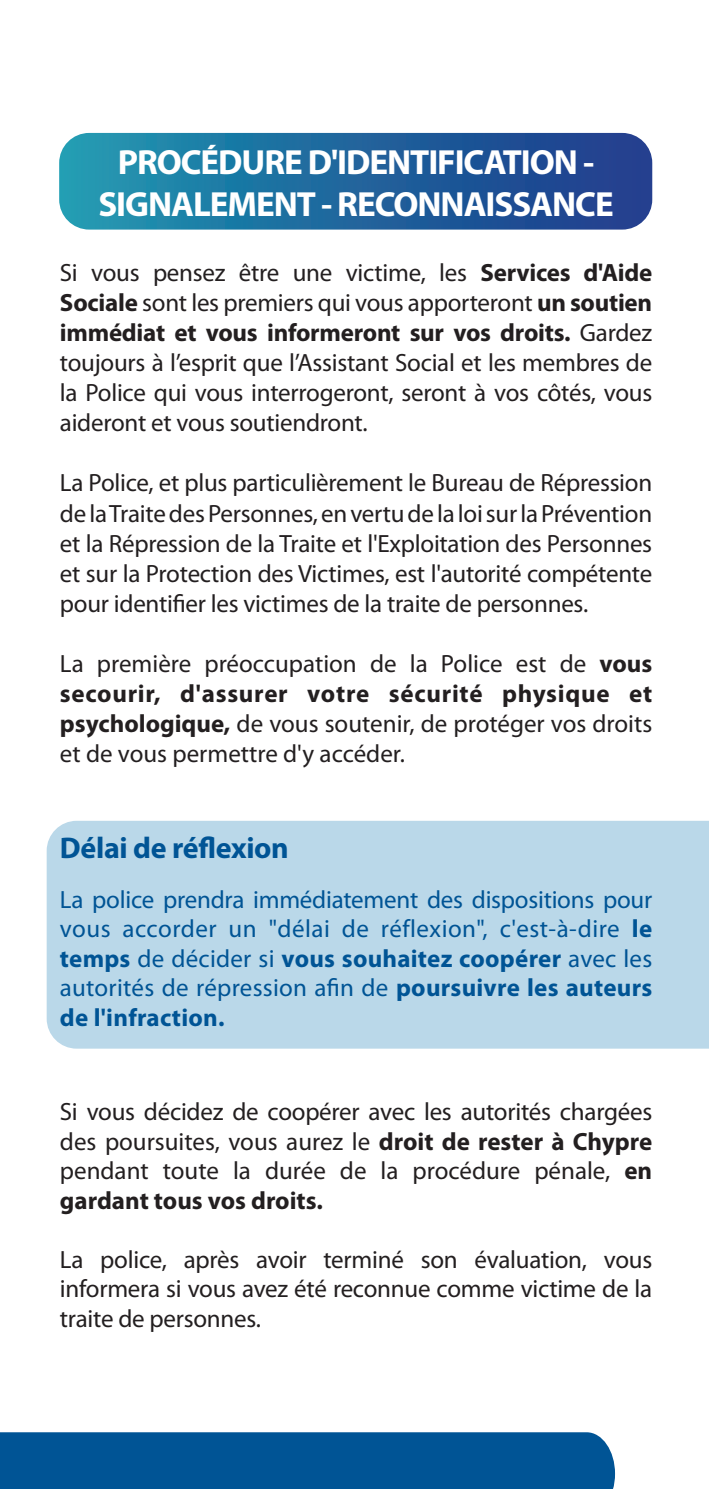
<style>
.page{position:relative;width:709px;height:1489px;background:#fff}
.page>*{position:absolute;margin:0;border:0;box-sizing:border-box;transform-origin:0 0}
.t1{font:700 35px/42px "Myriad Pro";letter-spacing:-.03em;color:#fff;text-align:center}
.t2{font:700 30px "Myriad Pro";letter-spacing:-.01em;color:#005495}
.t3{font:25px/30px "Myriad Pro";letter-spacing:-.01em;color:#231f20;text-align:justify}
.t4{font:25px/29.5px "Myriad Pro";letter-spacing:.01em;color:#005495;text-align:justify}
.s1{font-weight:700}
</style>
<div class="page">
<svg style="left:59px;top:133px;width:593px;height:96px;background:#22699e"></svg>
<div style="left:47px;top:820px;width:662px;height:228px;background:#bad8e9"></div>
<div style="left:0;top:1432px;width:615px;height:56px;background:#005495"></div>
<p class="t1" style="left:98px;top:140px;width:517px">PROCÉDURE D'IDENTIFICATION -<br>SIGNALEMENT - RECONNAISSANCE</p>
<p class="t3" style="left:60px;top:257px;width:594px">Si vous pensez être une victime, les <span class="s1">Services d'Aide Sociale</span> sont les premiers qui vous apporteront <span class="s1">un soutien immédiat et vous informeront sur vos droits.</span> Gardez toujours à l’esprit que l’Assistant Social et les membres de la Police qui vous interrogeront, seront à vos côtés, vous aideront et vous soutiendront.</p>
<p class="t3" style="left:60px;top:467px;width:594px">La Police, et plus particulièrement le Bureau de Répression de la Traite des Personnes, en vertu de la loi sur la Prévention et la Répression de la Traite et l'Exploitation des Personnes et sur la Protection des Victimes, est l'autorité compétente pour identifier les victimes de la traite de personnes.</p>
<p class="t3" style="left:60px;top:647px;width:594px">La première préoccupation de la Police est de <span class="s1">vous secourir, d'assurer votre sécurité physique et psychologique,</span> de vous soutenir, de protéger vos droits et de vous permettre d'y accéder.</p>
<p class="t2" style="left:60px;top:828px;width:230px">Délai de réflexion</p>
<p class="t4" style="left:60px;top:884px;width:594px">La police prendra immédiatement des dispositions pour vous accorder un "délai de réflexion", c'est-à-dire <span class="s1">le temps</span> de décider si <span class="s1">vous souhaitez coopérer</span> avec les autorités de répression afin de <span class="s1">poursuivre les auteurs de l'infraction.</span></p>
<p class="t3" style="left:60px;top:1096px;width:594px">Si vous décidez de coopérer avec les autorités chargées des poursuites, vous aurez le <span class="s1">droit de rester à Chypre </span>pendant toute la durée de la procédure pénale, <span class="s1">en gardant tous vos droits.</span></p>
<p class="t3" style="left:60px;top:1244px;width:594px">La police, après avoir terminé son évaluation, vous informera si vous avez été reconnue comme victime de la traite de personnes.</p>
</div>
